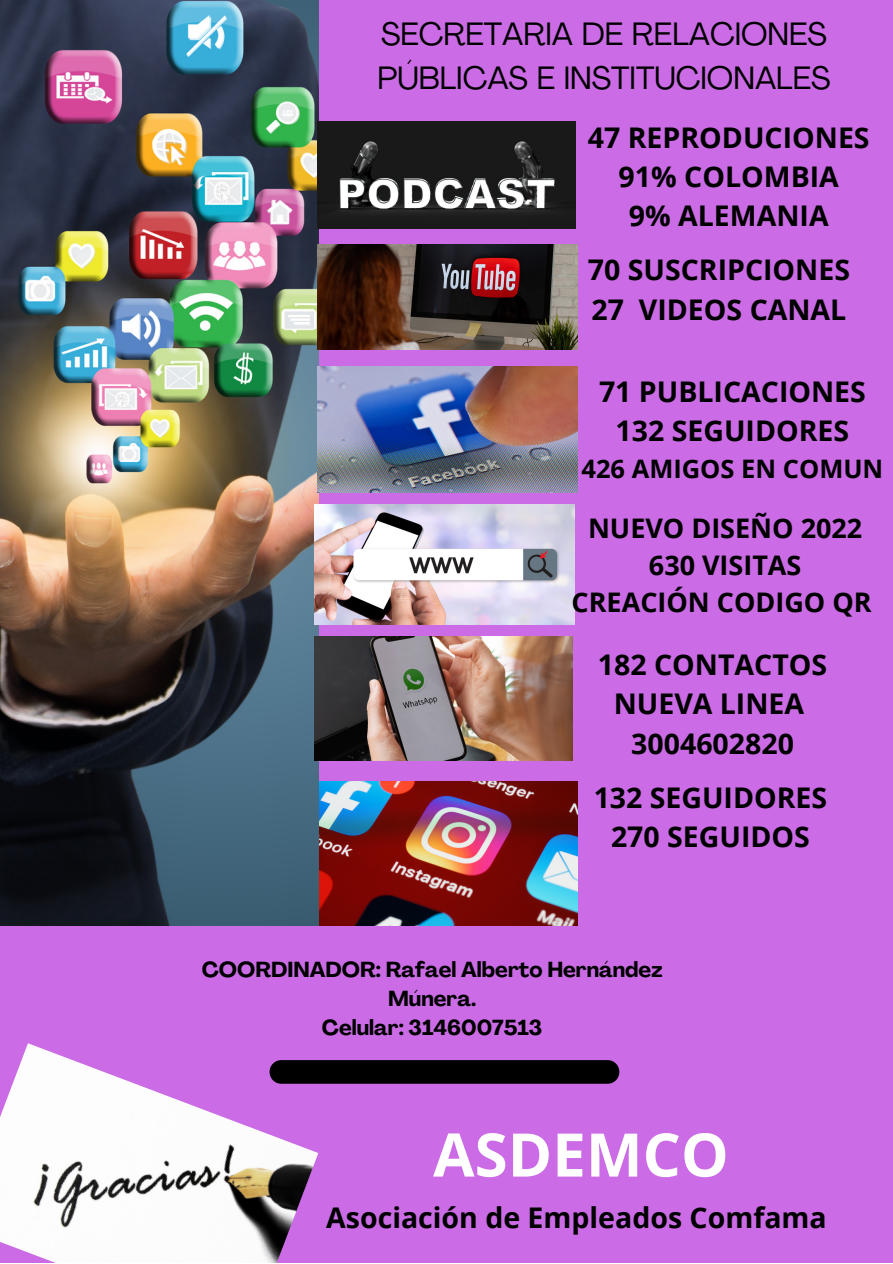
<style>
.page{position:relative;width:893px;height:1264px;background:#fff}
.page>*{position:absolute;margin:0;border:0;box-sizing:border-box;transform-origin:0 0}
.t1{font:700 60.15px "Open Sans";color:#fff}
.t2{font:31.95px/43.8px "Agrandir";color:#000}
.t3{font:700 28.5px/39.3px "Open Sans";color:#000;text-align:center}
.t4{font:700 27px/37px "Open Sans";color:#000;text-align:center}
.t5{font:700 25.5px "Open Sans";color:#000}
.t6{font:700 21.45px/29.2px "Agrandir";color:#000;text-align:center}
</style>
<div class="page">
<div style="left:0;top:0;width:892px;height:1262px;background:#cb6ce6"></div>
<div style="left:269px;top:1060px;width:350px;height:23px;background:#000;border-radius:12px"></div>
<img style="left:0;top:0;width:318px;height:925px">
<img style="left:318px;top:121px;width:257px;height:107px">
<img style="left:318px;top:244px;width:259px;height:106px">
<img style="left:318px;top:366px;width:259px;height:126px">
<img style="left:314px;top:505px;width:260px;height:119px">
<img style="left:314px;top:636px;width:258px;height:125px">
<img style="left:319px;top:781px;width:258px;height:144px">
<img style="left:0;top:1043px;width:318px;height:219px">
<p class="t2" style="left:377px;top:15px;width:454px">SECRETARIA DE RELACIONES<br>PÚBLICAS E INSTITUCIONALES</p>
<p class="t3" style="left:588px;top:117px;width:283px">47 REPRODUCIONES<br>91% COLOMBIA<br>9% ALEMANIA</p>
<p class="t3" style="left:588px;top:249px;width:263px;text-align:left">70 SUSCRIPCIONES<br>27 VIDEOS CANAL</p>
<p class="t3" style="left:599px;top:371px;width:268px">71 PUBLICACIONES<br>132 SEGUIDORES</p>
<p class="t5" style="left:581px;top:451px;width:303px">426 AMIGOS EN COMUN</p>
<p class="t4" style="left:571px;top:509px;width:301px">NUEVO DISEÑO 2022<br>630 VISITAS<br>CREACIÓN CODIGO QR</p>
<p class="t3" style="left:598px;top:644px;width:231px">182 CONTACTOS<br>NUEVA LINEA<br>3004602820</p>
<p class="t3" style="left:593px;top:777px;width:235px">132 SEGUIDORES<br>270 SEGUIDOS</p>
<p class="t6" style="left:202px;top:956px;width:462px">COORDINADOR: Rafael Alberto Hernández<br>Múnera.<br>Celular: 3146007513</p>
<h1 class="t1" style="left:433px;top:1112px;width:297px">ASDEMCO</h1>
<p class="t3" style="left:326px;top:1197px;width:502px">Asociación de Empleados Comfama</p>
</div>
